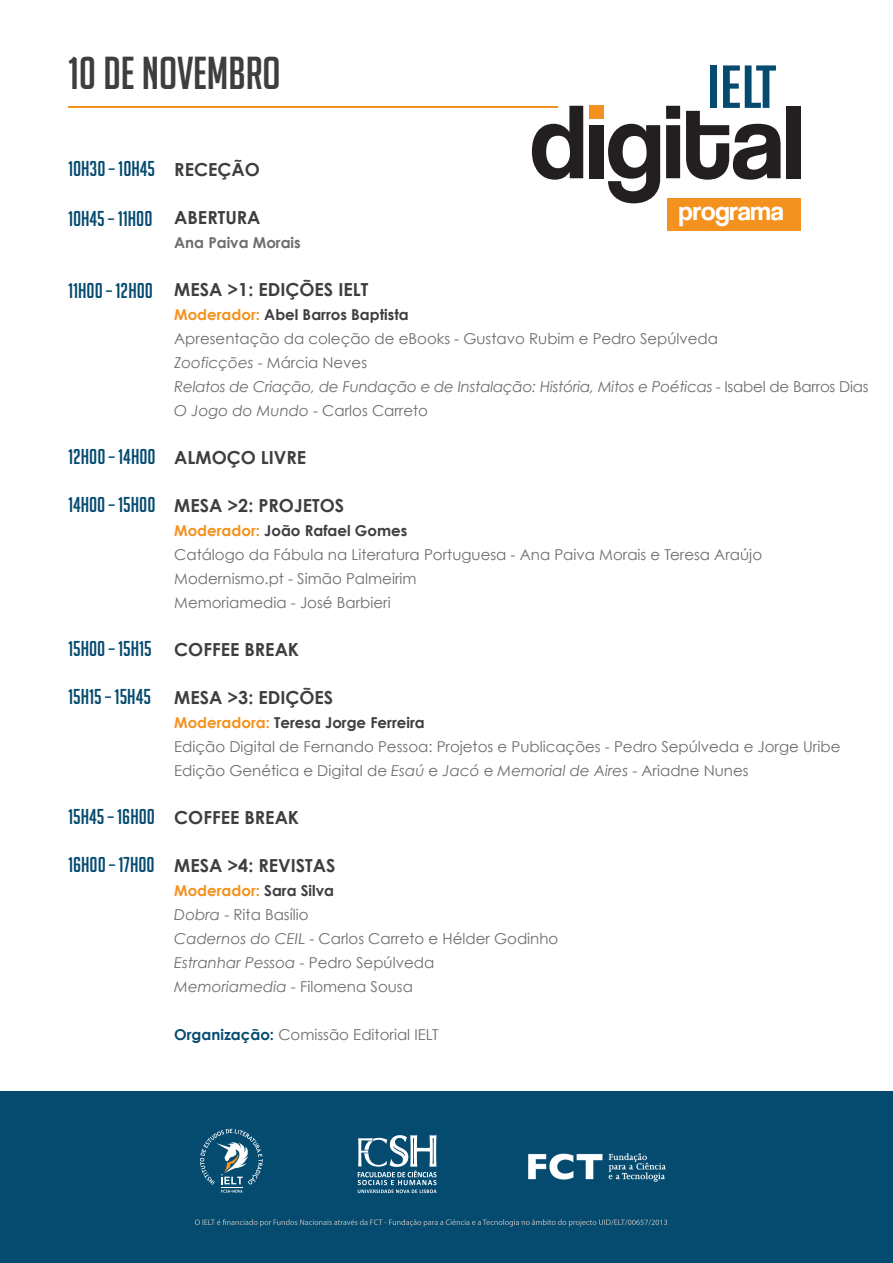
<style>
.page{position:relative;width:893px;height:1263px;background:#fff}
.page>*{position:absolute;margin:0;border:0;box-sizing:border-box;transform-origin:0 0}
.t1{font:59.1px "Big Noodle Titling";color:#054b70;scale:1.2 1}
.t2{font:45px "Big Noodle Titling";color:#3e3e3f}
.t3{font:26.85px "Coolvetica Rg";color:#fff}
.t4{font:21px "Big Noodle Titling";color:#054b70}
.t5{font:700 18px "Century Gothic";color:#3e3e3f}
.t6{font:15px/24px "Century Gothic";color:#6c6d70}
.t7{font:700 15px "Century Gothic";color:#6c6d70}
.s1{font-weight:700;color:#f3921f}
.s2{font-weight:700;color:#3e3e3f}
.s3{font-style:italic}
.s4{font-weight:700;color:#054b70}
</style>
<div class="page">
<div style="left:0;top:1091px;width:893px;height:172px;background:#054b70"></div>
<hr style="left:68px;top:106px;width:489px;height:2px;background:#f3921f">
<svg style="left:532px;top:106px;width:51px;height:74px"></svg>
<div style="left:589px;top:125px;width:14px;height:53px;background:#231f20"></div>
<svg style="left:608px;top:124px;width:52px;height:79px"></svg>
<svg style="left:666px;top:106px;width:14px;height:72px"></svg>
<svg style="left:686px;top:111px;width:95px;height:69px"></svg>
<div style="left:786px;top:106px;width:14px;height:72px;background:#231f20"></div>
<div style="left:589px;top:106px;width:14px;height:13px;background:#f3921f"></div>
<div style="left:667px;top:198px;width:134px;height:33px;background:#f3921f"></div>
<svg style="left:195px;top:1219px;width:472px;height:8px"></svg>
<svg style="left:200px;top:1129px;width:63px;height:64px"></svg>
<img style="left:528px;top:1153px;width:138px;height:29px">
<svg style="left:358px;top:1135px;width:79px;height:58px"></svg>
<h2 class="t2" style="left:68px;top:49px;width:214px">10 DE NOVEMBRO</h2>
<h1 class="t1" style="left:707px;top:55px;width:60px">IELT</h1>
<h3 class="t4" style="left:68px;top:157px;width:89px">10H30 – 10H45</h3>
<h3 class="t4" style="left:68px;top:207px;width:86px">10H45 – 11H00</h3>
<h3 class="t4" style="left:68px;top:279px;width:87px">11H00 – 12H00</h3>
<h3 class="t4" style="left:68px;top:445px;width:89px">12H00 – 14H00</h3>
<h3 class="t4" style="left:68px;top:493px;width:89px">14H00 – 15H00</h3>
<h3 class="t4" style="left:68px;top:637px;width:85px">15H00 – 15H15</h3>
<h3 class="t4" style="left:68px;top:685px;width:85px">15H15 – 15H45</h3>
<h3 class="t4" style="left:68px;top:805px;width:89px">15H45 – 16H00</h3>
<h3 class="t4" style="left:68px;top:853px;width:88px">16H00 – 17H00</h3>
<p class="t5" style="left:174px;top:155px;width:87px">RECEÇÃO</p>
<p class="t5" style="left:174px;top:203px;width:88px">ABERTURA</p>
<p class="t7" style="left:174px;top:231px;width:128px">Ana Paiva Morais</p>
<p class="t5" style="left:174px;top:275px;width:196px">MESA &gt;1: EDIÇÕES IELT</p>
<p class="t6" style="left:174px;top:302px;width:696px"><span class="s1">Moderador:</span> <span class="s2">Abel Barros Baptista<br></span>Apresentação da coleção de eBooks - Gustavo Rubim e Pedro Sepúlveda<br><span class="s3">Zooficções</span> - Márcia Neves<br><span class="s3">Relatos de Criação, de Fundação e de Instalação: História, Mitos e Poéticas</span> - Isabel de Barros Dias <span class="s3">O Jogo do Mundo</span> - Carlos Carreto</p>
<p class="t5" style="left:174px;top:443px;width:134px">ALMOÇO LIVRE</p>
<p class="t5" style="left:174px;top:491px;width:171px">MESA &gt;2: PROJETOS</p>
<p class="t6" style="left:174px;top:518px;width:589px"><span class="s1">Moderador:</span> <span class="s2">João Rafael Gomes<br></span>Catálogo da Fábula na Literatura Portuguesa - Ana Paiva Morais e Teresa Araújo Modernismo.pt - Simão Palmeirim<br>Memoriamedia - José Barbieri</p>
<p class="t5" style="left:174px;top:635px;width:126px">COFFEE BREAK</p>
<p class="t5" style="left:174px;top:683px;width:161px">MESA &gt;3: EDIÇÕES</p>
<p class="t6" style="left:174px;top:710px;width:668px"><span class="s1">Moderadora:</span> <span class="s2">Teresa Jorge Ferreira<br></span>Edição Digital de Fernando Pessoa: Projetos e Publicações - Pedro Sepúlveda e Jorge Uribe<br>Edição Genética e Digital de <span class="s3">Esaú</span> e <span class="s3">Jacó</span> e <span class="s3">Memorial de Aires</span> - Ariadne Nunes</p>
<p class="t5" style="left:174px;top:803px;width:126px">COFFEE BREAK</p>
<p class="t5" style="left:174px;top:851px;width:163px">MESA &gt;4: REVISTAS</p>
<p class="t6" style="left:174px;top:878px;width:386px"><span class="s1">Moderador:</span> <span class="s2">Sara Silva<br></span><span class="s3">Dobra</span> - Rita Basílio<br><span class="s3">Cadernos do CEIL</span> - Carlos Carreto e Hélder Godinho<br><span class="s3">Estranhar Pessoa</span> - Pedro Sepúlveda<br><span class="s3">Memoriamedia</span> - Filomena Sousa</p>
<p class="t6" style="left:174px;top:1022px;width:266px"><span class="s4">Organização:</span> Comissão Editorial IELT</p>
<h3 class="t3" style="left:679px;top:196px;width:106px">programa</h3>
</div>
